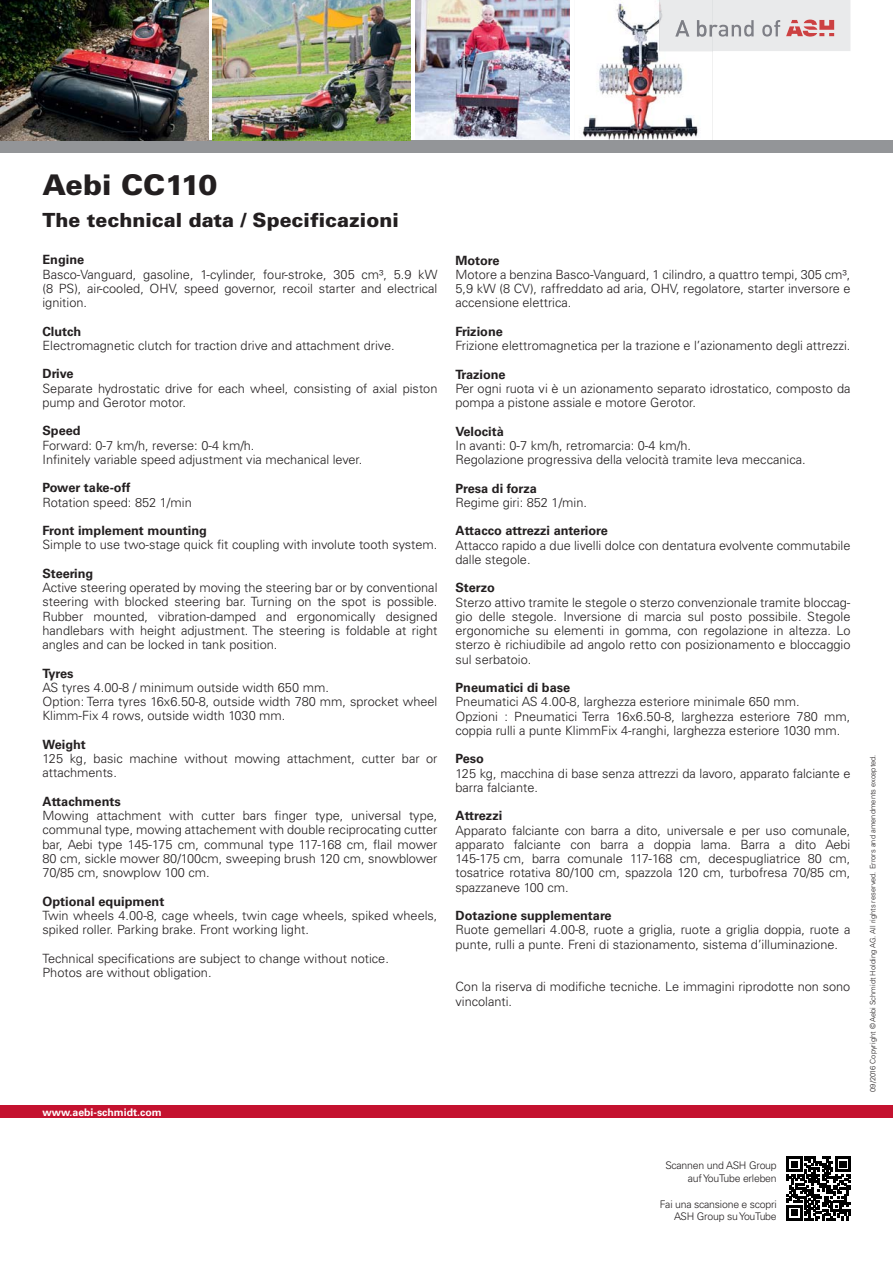
<style>
.page{position:relative;width:893px;height:1263px;background:#fff}
.page>*{position:absolute;margin:0;border:0;box-sizing:border-box;transform-origin:0 0}
.t1{font:900 28.5px "Univers LT Pro 75";color:#231f20}
.t2{font:900 19.5px "Univers LT Pro 75";color:#231f20}
.t3{font:300 12.75px/14.2px "Univers LT Pro 45";color:#231f20}
.t4{font:700 12.75px "Univers LT Pro 65";color:#231f20}
.t5{font:300 10.5px/12.8px "Univers LT Pro 45";letter-spacing:-.02em;color:#231f20;text-align:right}
.t6{font:700 10.5px "Univers LT Pro 65";color:#fff}
.t7{font:300 7.5px "Univers LT Pro 45";color:#231f20}
</style>
<div class="page">
<img style="left:582px;top:0;width:131px;height:140px">
<img style="left:415px;top:0;width:154px;height:140px">
<div style="left:0;top:140px;width:893px;height:13px;background:#939598"></div>
<svg style="left:659px;top:0;width:191px;height:51px;background:#e3dedf"></svg>
<img style="left:675px;top:20px;width:38px;height:16px">
<div style="left:0;top:1106px;width:893px;height:12px;background:#c4122f"></div>
<img style="left:0;top:0;width:208px;height:140px">
<img style="left:213px;top:0;width:198px;height:140px">
<svg style="left:787px;top:1157px;width:63px;height:63px"></svg>
<h1 class="t1" style="left:42px;top:169px;width:177px">Aebi CC110</h1>
<h2 class="t2" style="left:42px;top:208px;width:358px">The technical data / Specificazioni</h2>
<p class="t4" style="left:42px;top:255px;width:43px">Engine</p>
<p class="t3" style="left:42px;top:268px;width:396px;text-align:justify">Basco-Vanguard, gasoline, 1-cylinder, four-stroke, 305 cm³, 5.9 kW (8 PS), air-cooled, OHV, speed governor, recoil starter and electrical ignition.</p>
<p class="t4" style="left:42px;top:327px;width:40px">Clutch</p>
<p class="t3" style="left:42px;top:339px;width:354px">Electromagnetic clutch for traction drive and attachment drive.</p>
<p class="t4" style="left:42px;top:369px;width:33px">Drive</p>
<p class="t3" style="left:42px;top:382px;width:396px">Separate hydrostatic drive for each wheel, consisting of axial piston pump and Gerotor motor.</p>
<p class="t4" style="left:42px;top:426px;width:40px">Speed</p>
<p class="t3" style="left:42px;top:439px;width:321px">Forward: 0-7 km/h, reverse: 0-4 km/h.<br>Infinitely variable speed adjustment via mechanical lever.</p>
<p class="t4" style="left:42px;top:483px;width:89px">Power take-off</p>
<p class="t3" style="left:42px;top:496px;width:151px">Rotation speed: 852 1/min</p>
<p class="t4" style="left:42px;top:526px;width:166px">Front implement mounting</p>
<p class="t3" style="left:42px;top:539px;width:396px">Simple to use two-stage quick fit coupling with involute tooth system.</p>
<p class="t4" style="left:42px;top:569px;width:52px">Steering</p>
<p class="t3" style="left:42px;top:582px;width:396px;text-align:justify">Active steering operated by moving the steering bar or by conventional steering with blocked steering bar. Turning on the spot is possible.<br>Rubber mounted, vibration-damped and ergonomically designed handlebars with height adjustment. The steering is foldable at right angles and can be locked in tank position.</p>
<p class="t4" style="left:42px;top:669px;width:33px">Tyres</p>
<p class="t3" style="left:42px;top:681px;width:396px">AS tyres 4.00-8 / minimum outside width 650 mm.<br>Option: Terra tyres 16x6.50-8, outside width 780 mm, sprocket wheel<br>Klimm-Fix 4 rows, outside width 1030 mm.</p>
<p class="t4" style="left:42px;top:740px;width:45px">Weight</p>
<p class="t3" style="left:42px;top:753px;width:396px">125 kg, basic machine without mowing attachment, cutter bar or attachments.</p>
<p class="t4" style="left:42px;top:797px;width:80px">Attachments</p>
<p class="t3" style="left:42px;top:810px;width:396px;text-align:justify">Mowing attachment with cutter bars finger type, universal type, communal type, mowing attachement with double reciprocating cutter bar, Aebi type 145-175 cm, communal type 117-168 cm, flail mower 80 cm, sickle mower 80/100cm, sweeping brush 120 cm, snowblower 70/85 cm, snowplow 100 cm.</p>
<p class="t4" style="left:42px;top:897px;width:123px">Optional equipment</p>
<p class="t3" style="left:42px;top:909px;width:396px">Twin wheels 4.00-8, cage wheels, twin cage wheels, spiked wheels, spiked roller. Parking brake. Front working light.</p>
<p class="t3" style="left:42px;top:952px;width:348px">Technical specifications are subject to change without notice.<br>Photos are without obligation.</p>
<p class="t4" style="left:455px;top:255px;width:45px">Motore</p>
<p class="t3" style="left:455px;top:268px;width:396px;text-align:justify">Motore a benzina Basco-Vanguard, 1 cilindro, a quattro tempi, 305 cm³, 5,9 kW (8 CV), raffreddato ad aria, OHV, regolatore, starter inversore e accensione elettrica.</p>
<p class="t4" style="left:455px;top:327px;width:49px">Frizione</p>
<p class="t3" style="left:455px;top:339px;width:396px">Frizione elettromagnetica per la trazione e l’azionamento degli attrezzi.</p>
<p class="t4" style="left:455px;top:369px;width:52px">Trazione</p>
<p class="t3" style="left:455px;top:382px;width:396px">Per ogni ruota vi è un azionamento separato idrostatico, composto da pompa a pistone assiale e motore Gerotor.</p>
<p class="t4" style="left:455px;top:426px;width:50px">Velocità</p>
<p class="t3" style="left:455px;top:439px;width:352px">In avanti: 0-7 km/h, retromarcia: 0-4 km/h.<br>Regolazione progressiva della velocità tramite leva meccanica.</p>
<p class="t4" style="left:455px;top:483px;width:83px">Presa di forza</p>
<p class="t3" style="left:455px;top:496px;width:133px">Regime giri: 852 1/min.</p>
<p class="t4" style="left:455px;top:526px;width:154px">Attacco attrezzi anteriore</p>
<p class="t3" style="left:455px;top:539px;width:396px">Attacco rapido a due livelli dolce con dentatura evolvente commutabile dalle stegole.</p>
<p class="t4" style="left:455px;top:583px;width:41px">Sterzo</p>
<p class="t3" style="left:455px;top:596px;width:396px;text-align:justify">Sterzo attivo tramite le stegole o sterzo convenzionale tramite bloccag&shy;gio delle stegole. Inversione di marcia sul posto possibile. Stegole ergonomiche su elementi in gomma, con regolazione in altezza. Lo sterzo è richiudibile ad angolo retto con posizionamento e bloccaggio sul serbatoio.</p>
<p class="t4" style="left:455px;top:683px;width:116px">Pneumatici di base</p>
<p class="t3" style="left:455px;top:696px;width:396px">Pneumatici AS 4.00-8, larghezza esteriore minimale 650 mm.<br>Opzioni : Pneumatici Terra 16x6.50-8, larghezza esteriore 780 mm, coppia rulli a punte KlimmFix 4-ranghi, larghezza esteriore 1030 mm.</p>
<p class="t4" style="left:455px;top:754px;width:30px">Peso</p>
<p class="t3" style="left:455px;top:767px;width:396px">125 kg, macchina di base senza attrezzi da lavoro, apparato falciante e barra falciante.</p>
<p class="t4" style="left:455px;top:811px;width:48px">Attrezzi</p>
<p class="t3" style="left:455px;top:824px;width:396px;text-align:justify">Apparato falciante con barra a dito, universale e per uso comunale, apparato falciante con barra a doppia lama. Barra a dito Aebi 145-175 cm, barra comunale 117-168 cm, decespugliatrice 80 cm, tosatrice rotativa 80/100 cm, spazzola 120 cm, turbofresa 70/85 cm, spazzaneve 100 cm.</p>
<p class="t4" style="left:455px;top:911px;width:158px">Dotazione supplementare</p>
<p class="t3" style="left:455px;top:924px;width:396px">Ruote gemellari 4.00-8, ruote a griglia, ruote a griglia doppia, ruote a punte, rulli a punte. Freni di stazionamento, sistema d’illuminazione.</p>
<p class="t3" style="left:455px;top:981px;width:396px">Con la riserva di modifiche tecniche. Le immagini riprodotte non sono vincolanti.</p>
<p class="t6" style="left:42px;top:1108px;width:121px">www.aebi-schmidt.com</p>
<p class="t5" style="left:665px;top:1160px;width:113px">Scannen und ASH Group auf YouTube erleben</p>
<p class="t5" style="left:660px;top:1198px;width:118px">Fai una scansione e scopri<br>ASH Group su YouTube</p>
<p class="t7" style="left:870px;top:1092px;width:339px;rotate:-90deg">09/2016 Copyright © Aebi Schmidt Holding AG. All rights reserved. Errors and amendments excepted.</p>
</div>
